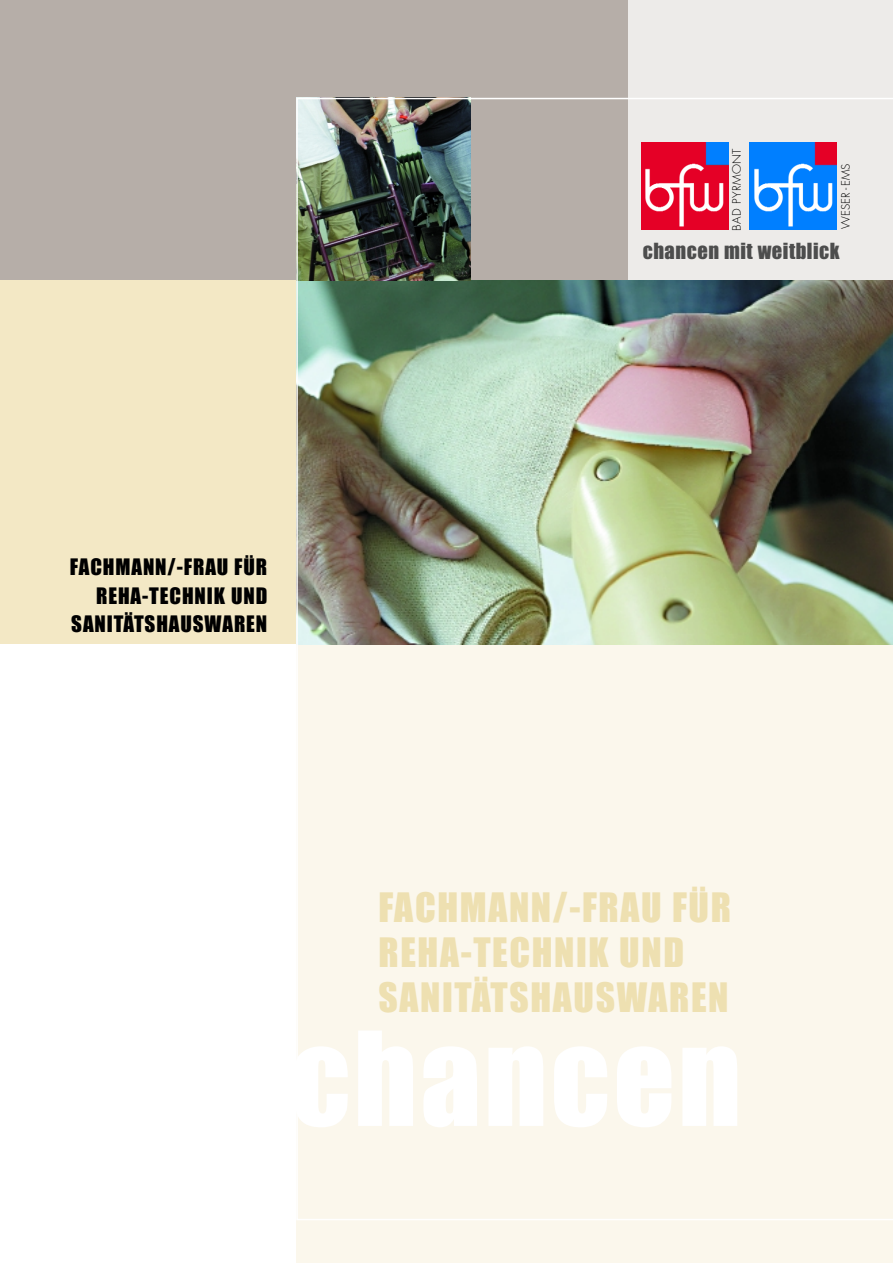
<style>
.page{position:relative;width:893px;height:1263px;background:#fff}
.page>*{position:absolute;margin:0;border:0;box-sizing:border-box;transform-origin:0 0}
.t1{font:37.5px/45px "Impact";letter-spacing:.045em;color:#eee0b1}
.t2{font:21px/28.5px "Impact";letter-spacing:.045em;color:#000;text-align:right}
.t3{font:20.55px "Impact";letter-spacing:.025em;color:#4d4d4d}
.t4{font:300 11.25px "Futura";letter-spacing:.025em;color:#000;scale:1.04 1}
.t5{font:300 11.25px "Futura";letter-spacing:.025em;color:#000}
</style>
<div class="page">
<div style="left:0;top:0;width:892px;height:281px;background:#edebe9"></div>
<div style="left:0;top:0;width:628px;height:281px;background:#b6aea8"></div>
<div style="left:0;top:281px;width:296px;height:363px;background:#f3e8c5"></div>
<div style="left:296px;top:644px;width:596px;height:619px;background:#fbf7ec"></div>
<img style="left:296px;top:98px;width:596px;height:1122px">
<p class="t4" style="left:731px;top:231px;width:80px;rotate:-90deg">BAD PYRMONT</p>
<p class="t5" style="left:840px;top:229px;width:68px;rotate:-90deg">WESER-EMS</p>
<p class="t3" style="left:642px;top:244px;width:198px">chancen mit weitblick</p>
<p class="t2" style="left:70px;top:554px;width:199px">FACHMANN/-FRAU FÜR<br>REHA-TECHNIK UND<br>SANITÄTSHAUSWAREN</p>
<h1 class="t1" style="left:378px;top:888px;width:354px">FACHMANN/-FRAU FÜR<br>REHA-TECHNIK UND<br>SANITÄTSHAUSWAREN</h1>
</div>
